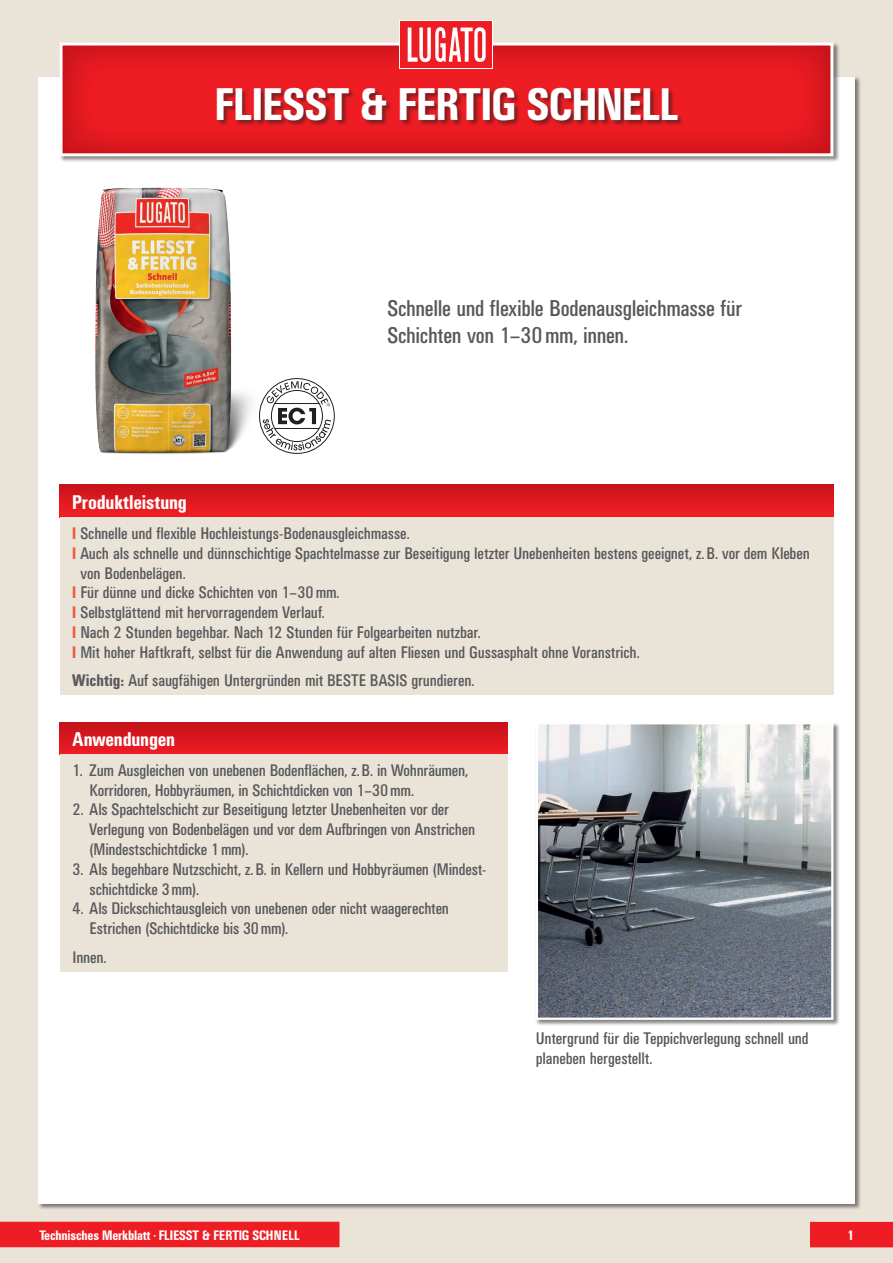
<style>
.page{position:relative;width:893px;height:1263px;background:#e9e3d8}
.page>*{position:absolute;margin:0;border:0;box-sizing:border-box;transform-origin:0 0}
.t1{font:500 condensed 45px "UN11";letter-spacing:.005em;color:#fff}
.t2{font:condensed 22.5px/27px "UN11";letter-spacing:-.005em;color:#57585a}
.t3{font:500 condensed 19.5px "UN11";letter-spacing:.005em;color:#fff}
.t4{font:condensed 16.5px/19.8px "UN11";color:#57585a}
.t5{font:500 condensed 13.5px "UN11";color:#fff}
.s1{font-weight:500;color:#f0593e}
.s2{font-weight:500}
</style>
<div class="page">
<div style="left:38px;top:77px;width:817px;height:1126px;background:#fff"></div>
<div style="left:810px;top:1222px;width:83px;height:25px;background:#ee1d23"></div>
<div style="left:0;top:1222px;width:339px;height:25px;background:#ee1d23"></div>
<div style="left:59px;top:42px;width:781px;height:121px;background:#231f20;opacity:.55"></div>
<svg style="left:60px;top:43px;width:773px;height:113px;background:#e5292f"></svg>
<div style="left:217px;top:87px;width:467px;height:40px;background:#231f20;opacity:.55"></div>
<svg style="left:400px;top:20px;width:93px;height:49px"></svg>
<div style="left:401px;top:21px;width:91px;height:47px;background:#ee1d23"></div>
<svg style="left:408px;top:27px;width:78px;height:35px"></svg>
<div style="left:60px;top:484px;width:773px;height:32px;background:#c4121a"></div>
<div style="left:60px;top:485px;width:773px;height:32px;background:linear-gradient(to bottom,#c8131c,#f21e24)"></div>
<div style="left:60px;top:517px;width:773px;height:177px;background:#e9e3d8"></div>
<div style="left:535px;top:722px;width:305px;height:304px;background:#231f20;opacity:.55"></div>
<img style="left:539px;top:725px;width:291px;height:292px">
<div style="left:536px;top:722px;width:297px;height:298px;border:2px solid #fff"></div>
<div style="left:60px;top:722px;width:447px;height:32px;background:linear-gradient(to bottom,#c3121b,#ec1d23)"></div>
<div style="left:60px;top:754px;width:447px;height:217px;background:#e9e3d8"></div>
<svg style="left:270px;top:381px;width:61px;height:70px"></svg>
<img style="left:95px;top:187px;width:175px;height:267px">
<h1 class="t1" style="left:215px;top:79px;width:465px">FLIESST &amp; FERTIG SCHNELL</h1>
<h2 class="t2" style="left:387px;top:294px;width:356px">Schnelle und flexible Bodenausgleichmasse für<br>Schichten von 1–30mm, innen.</h2>
<p class="t3" style="left:72px;top:491px;width:116px">Produktleistung</p>
<p class="t4" style="left:72px;top:523px;width:339px"><span class="s1">I</span> Schnelle und flexible Hochleistungs-Bodenausgleichmasse.</p>
<p class="t4" style="left:72px;top:543px;width:739px"><span class="s1">I</span> Auch als schnelle und dünnschichtige Spachtelmasse zur Beseitigung letzter Unebenheiten bestens geeignet, z.B. vor dem Kleben</p>
<p class="t4" style="left:81px;top:563px;width:107px">von Bodenbelägen.</p>
<p class="t4" style="left:72px;top:582px;width:269px"><span class="s1">I</span> Für dünne und dicke Schichten von 1–30mm.</p>
<p class="t4" style="left:72px;top:602px;width:254px"><span class="s1">I</span> Selbstglättend mit hervorragendem Verlauf.</p>
<p class="t4" style="left:72px;top:622px;width:410px"><span class="s1">I</span> Nach 2 Stunden begehbar. Nach 12 Stunden für Folgearbeiten nutzbar.</p>
<p class="t4" style="left:72px;top:642px;width:569px"><span class="s1">I</span> Mit hoher Haftkraft, selbst für die Anwendung auf alten Fliesen und Gussasphalt ohne Voranstrich.</p>
<p class="t4" style="left:72px;top:670px;width:404px"><span class="s2">Wichtig:</span> Auf saugfähigen Untergründen mit BESTE BASIS grundieren.</p>
<p class="t4" style="left:72px;top:542px;width:704px">Dus en und Bäd rn, im Außenbere ch auf Terrassen. In Kombinatio mi LUGATO DUSCHABDICHTUNG oder UNIVERSAL-</p>
<p class="t4" style="left:72px;top:582px;width:112px">rungen ab 3/8 Zoll.</p>
<p class="t3" style="left:73px;top:728px;width:104px">Anwendungen</p>
<p class="t4" style="left:90px;top:760px;width:380px;text-indent:-17px">1. Zum Ausgleichen von unebenen Bodenflächen, z.B. in Wohnräumen,<br>Korridoren, Hobbyräumen, in Schichtdicken von 1–30mm.</p>
<p class="t4" style="left:90px;top:800px;width:387px;text-indent:-17px">2. Als Spachtelschicht zur Beseitigung letzter Unebenheiten vor der<br>Verlegung von Bodenbelägen und vor dem Aufbringen von Anstrichen (Mindestschichtdicke 1mm).</p>
<p class="t4" style="left:90px;top:859px;width:398px;text-indent:-17px">3. Als begehbare Nutzschicht, z.B. in Kellern und Hobbyräumen (Mindest&shy;schichtdicke 3mm).</p>
<p class="t4" style="left:90px;top:899px;width:361px;text-indent:-17px">4. Als Dickschichtausgleich von unebenen oder nicht waagerechten<br>Estrichen (Schichtdicke bis 30mm).</p>
<p class="t4" style="left:73px;top:947px;width:35px">Innen.</p>
<p class="t4" style="left:536px;top:1029px;width:274px">Untergrund für die Teppichverlegung schnell und planeben hergestellt.</p>
<p class="t5" style="left:39px;top:1227px;width:262px">Technisches Merkblatt <sup>•</sup> FLIESST &amp; FERTIG SCHNELL</p>
<p class="t5" style="left:847px;top:1227px;width:8px">1</p>
</div>
